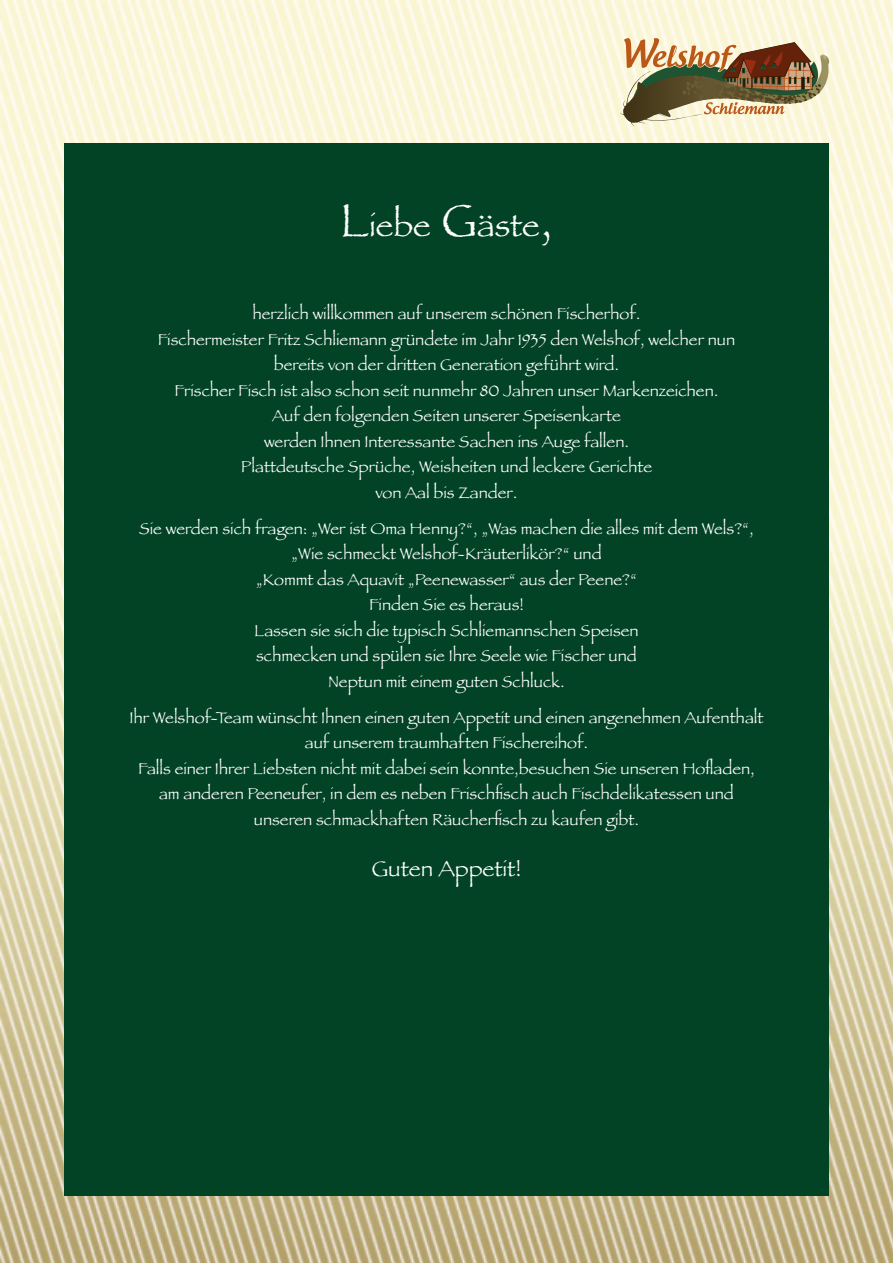
<style>
.page{position:relative;width:893px;height:1263px;background:#fff}
.page>*{position:absolute;margin:0;border:0;box-sizing:border-box;transform-origin:0 0}
.t1{font:33px "Papyrus";color:#fff}
.t2{font:22.5px "Papyrus";color:#fff}
.t3{font:16.5px/25.5px "Papyrus";color:#fff;text-align:center}
.s1{font-size:48px}
</style>
<div class="page">
<img style="left:0;top:0;width:893px;height:1263px">
<div style="left:64px;top:143px;width:765px;height:1052px;background:#024326"></div>
<svg style="left:620px;top:38px;width:209px;height:88px;background:#ac9979"></svg>
<p class="t1" style="left:340px;top:205px;width:215px"><span class="s1">L</span>iebe <span class="s1">G</span>äste<span class="s1">,</span></p>
<p class="t3" style="left:252px;top:301px;width:390px">herzlich willkommen auf unserem schönen Fischerhof.</p>
<p class="t3" style="left:158px;top:326px;width:579px">Fischermeister Fritz Schliemann gründete im Jahr 1935 den Welshof, welcher nun</p>
<p class="t3" style="left:274px;top:352px;width:347px">bereits von der dritten Generation geführt wird.</p>
<p class="t3" style="left:175px;top:377px;width:545px">Frischer Fisch ist also schon seit nunmehr 80 Jahren unser Markenzeichen.</p>
<p class="t3" style="left:272px;top:403px;width:350px">Auf den folgenden Seiten unserer Speisenkarte</p>
<p class="t3" style="left:264px;top:428px;width:366px">werden Ihnen Interessante Sachen ins Auge fallen.</p>
<p class="t3" style="left:241px;top:454px;width:413px">Plattdeutsche Sprüche, Weisheiten und leckere Gerichte</p>
<p class="t3" style="left:375px;top:479px;width:144px">von Aal bis Zander.</p>
<p class="t3" style="left:139px;top:515px;width:616px">Sie werden sich fragen: „Wer ist Oma Henny?“, „Was machen die alles mit dem Wels?“, „Wie schmeckt Welshof-Kräuterlikör?“ und</p>
<p class="t3" style="left:256px;top:566px;width:383px">„Kommt das Aquavit „Peenewasser“ aus der Peene?“</p>
<p class="t3" style="left:369px;top:592px;width:156px">Finden Sie es heraus!</p>
<p class="t3" style="left:254px;top:617px;width:386px">Lassen sie sich die typisch Schliemannschen Speisen</p>
<p class="t3" style="left:256px;top:643px;width:382px">schmecken und spülen sie Ihre Seele wie Fischer und</p>
<p class="t3" style="left:328px;top:668px;width:238px">Neptun mit einem guten Schluck.</p>
<p class="t3" style="left:130px;top:704px;width:635px">Ihr Welshof-Team wünscht Ihnen einen guten Appetit und einen angenehmen Aufenthalt auf unserem traumhaften Fischereihof.</p>
<p class="t3" style="left:138px;top:755px;width:618px">Falls einer Ihrer Liebsten nicht mit dabei sein konnte,besuchen Sie unseren Hofladen, am anderen Peeneufer, in dem es neben Frischfisch auch Fischdelikatessen und</p>
<p class="t3" style="left:254px;top:806px;width:387px">unseren schmackhaften Räucherfisch zu kaufen gibt.</p>
<p class="t2" style="left:372px;top:855px;width:151px">Guten Appetit!</p>
</div>
